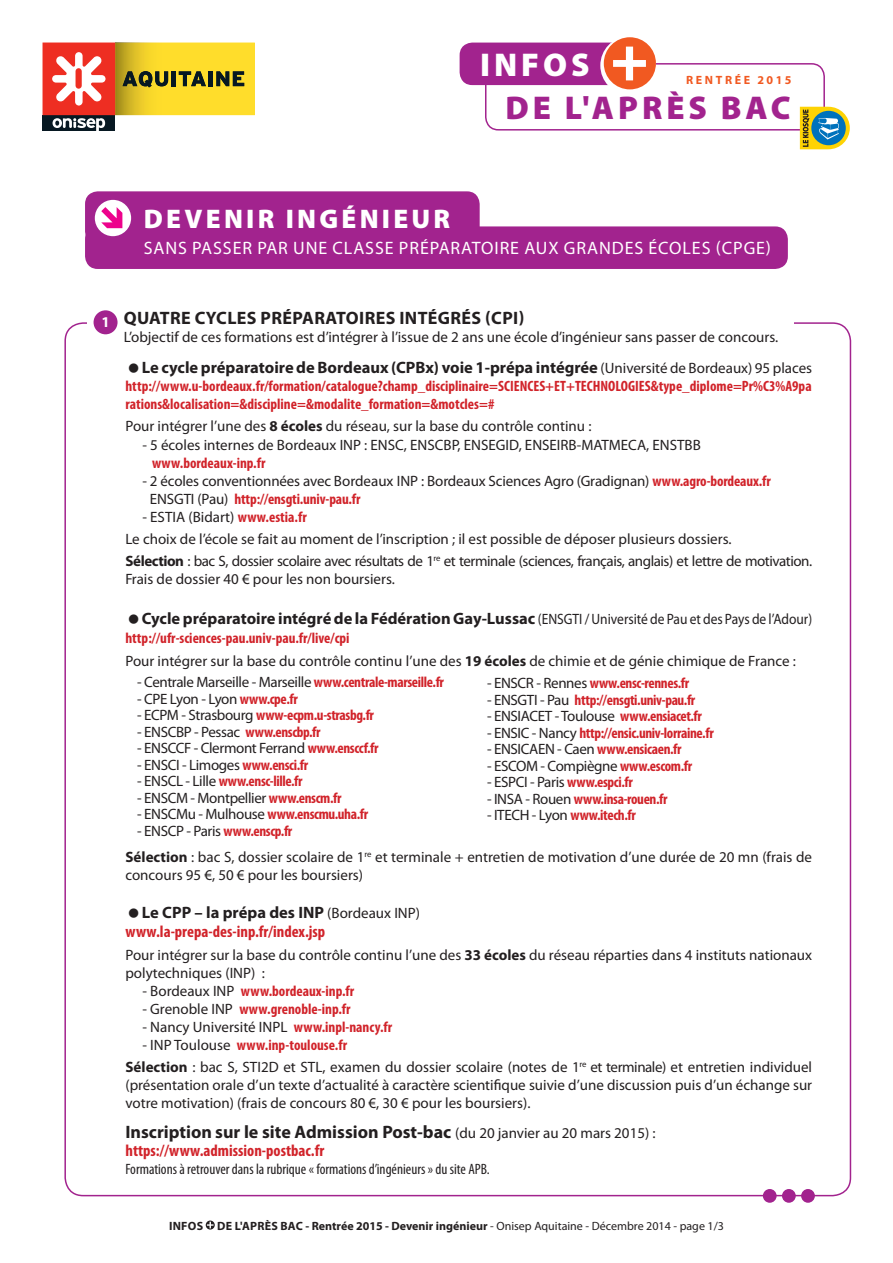
<style>
.page{position:relative;width:893px;height:1263px;background:#fff}
.page>*{position:absolute;margin:0;border:0;box-sizing:border-box;transform-origin:0 0}
.t1{font:900 33px "Myriad Pro";letter-spacing:.12em;color:#a2238e}
.t2{font:900 33px "Myriad Pro";letter-spacing:.12em;color:#fff}
.t3{font:900 27px "Myriad Pro";letter-spacing:.12em;color:#fff}
.t4{font:700 18px "Myriad Pro";color:#231f20}
.t5{font:18px "Myriad Pro";letter-spacing:.155em;color:#fff}
.t6{font:700 18px "Myriad Pro";letter-spacing:.02em;color:#231f20}
.t7{font:700 16.5px "Myriad Pro";color:#231f20}
.t8{font:700 condensed 16.5px/19.8px "Myriad Pro";color:#d1232a}
.t9{font:15px/18px "Myriad Pro";color:#231f20}
.t10{font:700 condensed 15px "Myriad Pro";letter-spacing:-.025em;color:#d1232a}
.t11{font:700 condensed 15px/18px "Myriad Pro";color:#d1232a}
.t12{font:15px/22.2px "Myriad Pro";letter-spacing:-.03em;color:#231f20}
.t13{font:15px "Myriad Pro";letter-spacing:-.025em;color:#231f20}
.t14{font:condensed 15px "Myriad Pro";color:#231f20}
.t15{font:15px "Myriad Pro";color:#231f20;scale:.9 1}
.t16{font:15px "Myriad Pro";letter-spacing:-.035em;color:#231f20}
.t17{font:700 15px "Myriad Pro";color:#fff}
.t18{font:700 12px "Myriad Pro";color:#231f20}
.t19{font:700 12px "Myriad Pro";letter-spacing:.2em;color:#f15921}
.s1{font-weight:400;font-size:15px}
.s2{font-weight:700}
.s3{font-weight:700;font-stretch:condensed;color:#d1232a}
.s4{font-weight:400;font-stretch:normal;color:#231f20}
.s5{font-stretch:normal;color:#231f20}
.s6{font-weight:400;font-stretch:normal;font-size:15px;color:#231f20}
.s7{font-weight:400}
</style>
<div class="page">
<svg style="left:206px;top:1220px;width:9px;height:9px"></svg>
<svg style="left:207px;top:1222px;width:7px;height:6px"></svg>
<div style="left:85px;top:191px;width:395px;height:53px;background:#a2238e;border-radius:13px"></div>
<div style="left:85px;top:226px;width:703px;height:43px;background:#a2238e;border-radius:13px"></div>
<svg style="left:43px;top:43px;width:212px;height:88px"></svg>
<div style="left:95px;top:200px;width:36px;height:36px;background:#fff;border-radius:50%"></div>
<svg style="left:101px;top:207px;width:21px;height:21px"></svg>
<div style="left:460px;top:43px;width:171px;height:42px;background:#a2238e;border-radius:13px"></div>
<div style="left:485px;top:63px;width:340px;height:68px;border:2px solid #a2238e;border-radius:13px"></div>
<svg style="left:600px;top:37px;width:56px;height:57px"></svg>
<div style="left:604px;top:37px;width:52px;height:52px;background:#f15921;border-radius:50%"></div>
<svg style="left:613px;top:47px;width:33px;height:33px"></svg>
<svg style="left:800px;top:107px;width:50px;height:42px;background:#94ac73"></svg>
<div style="left:94px;top:310px;width:24px;height:24px;background:#a2238e;border-radius:50%"></div>
<div style="left:763px;top:1189px;width:14px;height:14px;background:#a2238e;border-radius:50%"></div>
<div style="left:782px;top:1189px;width:14px;height:14px;background:#a2238e;border-radius:50%"></div>
<div style="left:801px;top:1189px;width:14px;height:14px;background:#a2238e;border-radius:50%"></div>
<h1 class="t2" style="left:480px;top:46px;width:111px">INFOS</h1>
<p class="t19" style="left:686px;top:74px;width:107px">rent rée 2015</p>
<h1 class="t1" style="left:505px;top:89px;width:287px">DE L'APRÈS BAC</h1>
<h2 class="t3" style="left:144px;top:204px;width:233px">DEVENIR INGÉNIE</h2>
<h2 class="t3" style="left:412px;top:204px;width:34px">UR</h2>
<p class="t5" style="left:144px;top:238px;width:590px">sans passer par une classe préparatoire aux grandes écoles (CPGE</p>
<p class="t5" style="left:766px;top:238px;width:7px">)</p>
<p class="t17" style="left:102px;top:314px;width:10px">1</p>
<p class="t6" style="left:124px;top:308px;width:402px">QUATRE cycles préparatoires intégrés (CPI)</p>
<p class="t9" style="left:124px;top:328px;width:656px">L’objectif de ces formations est d’intégrer à l’issue de 2 ans une école d’ingénieur sans passer de concours.</p>
<p class="t7" style="left:142px;top:358px;width:672px">Le cycle préparatoire de Bordeaux (CPBx) voie 1-prépa intégrée <span class="s1">(Université de Bordeaux) 95 places</span></p>
<p class="t11" style="left:125px;top:377px;width:688px">http://www.u-bordeaux.fr/formation/catalogue?champ_disciplinaire=SCIENCES+ET+TECHNOLOGIES&amp;type_diplome=Pr%C3%A9pa rations&amp;localisation=&amp;discipline=&amp;modalite_formation=&amp;motcles=#</p>
<p class="t9" style="left:125px;top:418px;width:468px">Pour intégrer l’une des <span class="s2">8 écoles</span> du réseau, sur la base du contrôle continu :</p>
<p class="t9" style="left:142px;top:436px;width:238px">- 5 écoles internes de Bordeaux INP : ENSC</p>
<p class="t9" style="left:404px;top:436px;width:16px">, ENSC</p>
<p class="t9" style="left:444px;top:436px;width:29px">BP, ENSEGI</p>
<p class="t9" style="left:509px;top:436px;width:24px">D, ENSEIR</p>
<p class="t9" style="left:569px;top:436px;width:93px">B-MATMECA, ENST</p>
<p class="t9" style="left:685px;top:436px;width:18px">BB</p>
<p class="t11" style="left:152px;top:454px;width:115px">www.bordeaux-inp.fr</p>
<p class="t9" style="left:150px;top:472px;width:622px;text-indent:-7px">- 2 écoles conventionnées avec Bordeaux INP : Bordeaux Sciences Agro (Gradignan) <span class="s3">www.agro-bordeaux.fr<br></span>ENSGTI</p>
<p class="t11" style="left:197px;top:490px;width:165px"><span class="s4">(Pau)</span> http://ensgti.univ-pau.fr</p>
<p class="t12" style="left:125px;top:506px;width:688px;text-indent:51px">A (Bidart) <span class="s3">www.estia.fr<br></span>Le choix de l’école se fait au moment de l’inscription ; il est possible de déposer plusieurs dossiers.<br><span class="s2">Sélection</span> : bac S, dossier scolaire avec résultats de 1<sup>re</sup> et terminale (sciences, français, anglais) et lettre de motivation.</p>
<p class="t9" style="left:125px;top:570px;width:271px">Frais de dossier 40 € pour les non boursiers.</p>
<p class="t7" style="left:142px;top:609px;width:408px">Cycle préparatoire intégré de la Fédération Gay-Lussac <span class="s1">(ENSGTI</span></p>
<p class="t15" style="left:585px;top:610px;width:254px">/ Université de Pau et des Pays de l’Adour)</p>
<p class="t9" style="left:125px;top:628px;width:672px;line-height:22.2px"><span class="s3">http://ufr-sciences-pau.univ-pau.fr/live/cpi<br></span>Pour intégrer sur la base du contrôle continu l’une des <span class="s2">19 écoles</span> de chimie et de génie chimique de France :</p>
<p class="t9" style="left:142px;top:508px;width:15px">- ESTI</p>
<p class="t13" style="left:137px;top:674px;width:308px">- Centrale Marseille - Marseille <span class="s3">www.centrale-marseille.fr</span></p>
<p class="t16" style="left:137px;top:690px;width:162px">- CPE Lyon - Lyon <span class="s3">www.cpe.fr</span></p>
<p class="t10" style="left:137px;top:707px;width:238px"><span class="s4">- ECPM - Strasbourg</span> www-ecpm.u-strasbg.fr</p>
<p class="t9" style="left:137px;top:723px;width:16px">- ENSC</p>
<p class="t10" style="left:176px;top:723px;width:146px"><span class="s4">BP - Pessac</span> www.enscbp.fr</p>
<p class="t9" style="left:137px;top:739px;width:16px">- ENSCC</p>
<p class="t13" style="left:184px;top:740px;width:196px">F - Clermont Ferrand <span class="s3">www.ensccf.fr</span></p>
<p class="t9" style="left:137px;top:756px;width:15px">- ENSCI</p>
<p class="t10" style="left:182px;top:756px;width:128px"><span class="s4">- Limoges</span> www.ensci.fr</p>
<p class="t9" style="left:137px;top:772px;width:16px">- ENSC</p>
<p class="t10" style="left:176px;top:773px;width:128px"><span class="s4">L - Lille</span> www.ensc-lille.fr</p>
<p class="t9" style="left:137px;top:789px;width:16px">- ENSC</p>
<p class="t13" style="left:176px;top:789px;width:167px">M - Montpellier <span class="s3">www.enscm.fr</span></p>
<p class="t9" style="left:137px;top:805px;width:16px">- ENSC</p>
<p class="t10" style="left:176px;top:806px;width:194px"><span class="s4">Mu - Mulhouse</span> www.enscmu.uha.fr</p>
<p class="t9" style="left:137px;top:822px;width:16px">- ENSCP</p>
<p class="t10" style="left:186px;top:822px;width:107px"><span class="s4">- Paris</span> www.enscp.fr</p>
<p class="t9" style="left:487px;top:674px;width:16px">- ENSCR</p>
<p class="t10" style="left:536px;top:675px;width:154px"><span class="s4">- Rennes</span> www.ensc-rennes.fr</p>
<p class="t9" style="left:487px;top:691px;width:15px">- ENSGTI</p>
<p class="t10" style="left:540px;top:691px;width:157px"><span class="s4">- Pau</span> http://ensgti.univ-pau.fr</p>
<p class="t9" style="left:487px;top:707px;width:15px">- ENSI</p>
<p class="t10" style="left:521px;top:708px;width:183px"><span class="s4">ACET - Toulouse</span> www.ensiacet.fr</p>
<p class="t9" style="left:487px;top:724px;width:15px">- ENSIC</p>
<p class="t10" style="left:532px;top:724px;width:183px"><span class="s4">- Nancy</span> http://ensic.univ-lorraine.fr</p>
<p class="t9" style="left:487px;top:740px;width:15px">- ENSIC</p>
<p class="t10" style="left:529px;top:741px;width:154px"><span class="s4">AEN - Caen</span> www.ensicaen.fr</p>
<p class="t13" style="left:487px;top:757px;width:207px">- ESCOM - Compiègne <span class="s3">www.escom.fr</span></p>
<p class="t9" style="left:487px;top:773px;width:15px">- ESPCI</p>
<p class="t10" style="left:530px;top:774px;width:104px"><span class="s4">- Paris</span> www.espci.fr</p>
<p class="t10" style="left:487px;top:790px;width:182px"><span class="s4">- INSA - Rouen</span> www.insa-rouen.fr</p>
<p class="t9" style="left:487px;top:806px;width:15px">- ITEC</p>
<p class="t10" style="left:520px;top:807px;width:118px"><span class="s4">H - Lyon</span> www.itech.fr</p>
<p class="t9" style="left:125px;top:848px;width:688px"><span class="s2">Sélection</span> : bac S, dossier scolaire de 1<sup>re</sup> et terminale + entretien de motivation d’une durée de 20 mn (frais de concours 95 €, 50 € pour les boursiers)</p>
<p class="t7" style="left:142px;top:903px;width:31px">Le CPP</p>
<p class="t8" style="left:125px;top:902px;width:296px;text-indent:69px"><span class="s5">– la prépa des INP</span> <span class="s6">(Bordeaux INP) </span>www.la-prepa-des-inp.fr/index.jsp</p>
<p class="t9" style="left:125px;top:946px;width:688px">Pour intégrer sur la base du contrôle continu l’une des <span class="s2">33 écoles</span> du réseau réparties dans 4 instituts nationaux polytechniques (INP) :</p>
<p class="t9" style="left:142px;top:982px;width:79px">- Bordeaux INP</p>
<p class="t11" style="left:241px;top:982px;width:115px">www.bordeaux-inp.fr</p>
<p class="t9" style="left:142px;top:1000px;width:77px">- Grenoble INP</p>
<p class="t11" style="left:239px;top:1000px;width:113px">www.grenoble-inp.fr</p>
<p class="t9" style="left:142px;top:1018px;width:251px">- Nancy Université INP L <span class="s3">www.inpl-nancy.fr</span></p>
<p class="t9" style="left:125px;top:1034px;width:688px;line-height:22.2px;text-indent:17px">- INP Toulouse <span class="s3">www.inp-toulouse.fr<br></span><span class="s2">Sélection</span> : bac S, STI 2D et STL, examen du dossier scolaire (notes de 1<sup>re</sup> et terminale) et entretien individuel</p>
<p class="t9" style="left:125px;top:1076px;width:688px">(présentation orale d’un texte d’actualité à caractère scientifique suivie d’une discussion puis d’un échange sur votre motivation) (frais de concours 80 €, 30 € pour les boursiers).</p>
<p class="t4" style="left:125px;top:1122px;width:532px">Inscription sur le site Admission Post-bac <span class="s1">(du 20 janvier au 20 mars 2015) :</span></p>
<p class="t8" style="left:125px;top:1141px;width:200px">https://www.admission-postbac.fr</p>
<p class="t14" style="left:125px;top:1161px;width:366px">Formations à retrouver dans la rubrique « formations d’ingénieurs » du site APB.</p>
<p class="t18" style="left:169px;top:1219px;width:556px">Infos de l'Après Bac - Rentrée 2015 - Devenir ingénieur <span class="s7">- Onisep Aquitaine - Décembre 2014 - page 1/3</span></p>
</div>
